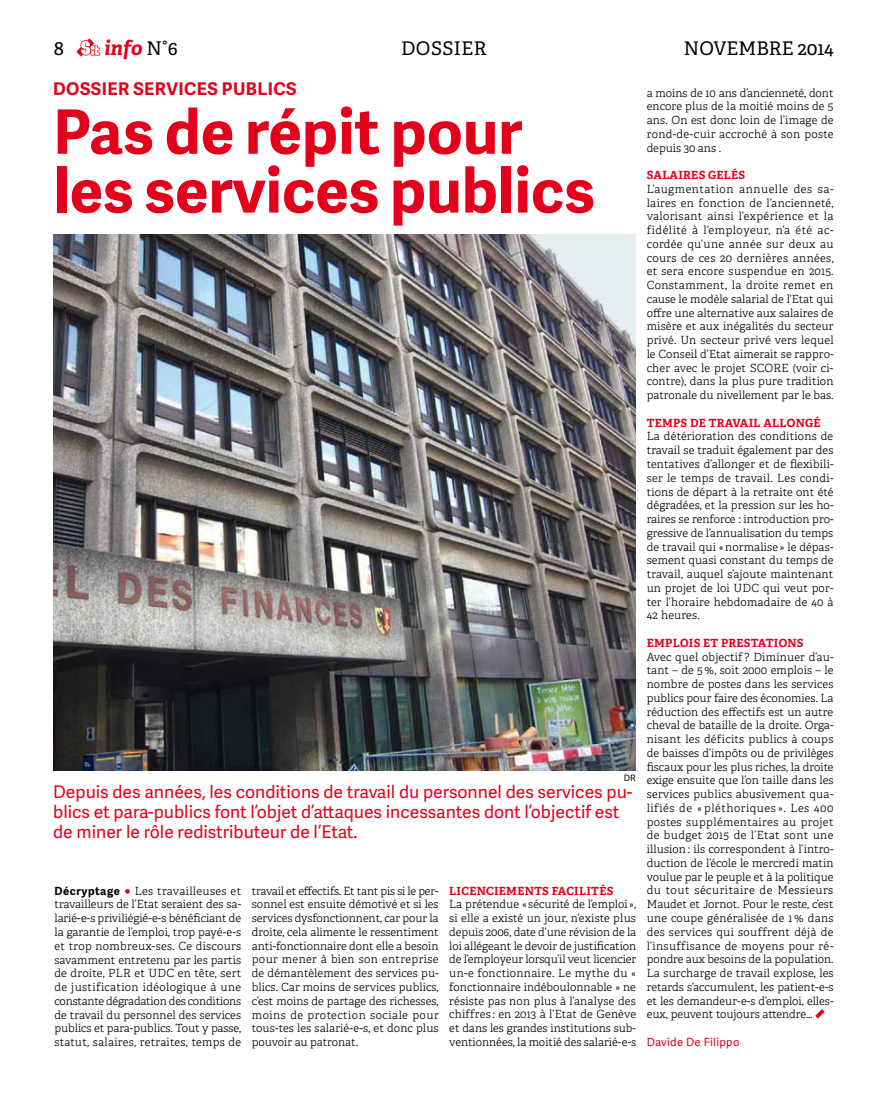
<style>
.page{position:relative;width:869px;height:1117px;background:#fff}
.page>*{position:absolute;margin:0;border:0;box-sizing:border-box;transform-origin:0 0}
.t1{font:700 61.25px/58.8px "Adelle Sans";color:#e2001a}
.t2{font:italic 700 20px "Adelle";color:#e2001a}
.t3{font:20px "Adelle";color:#000}
.t4{font:18.75px "Adelle";color:#000}
.t5{font:17.5px/20px "Adelle Sans";color:#e2001a}
.t6{font:700 17.5px "Adelle Sans";letter-spacing:.025em;color:#e2001a}
.t7{font:300 11.25px/13.8px "Adelle";color:#000;text-align:justify}
.t8{font:700 11.25px "Adelle";letter-spacing:.025em;color:#e2001a}
.t9{font:11.25px "Adelle Sans";letter-spacing:.025em;color:#e2001a}
.t10{font:8.75px "Adelle Sans";color:#000}
.s1{font-weight:400;font-style:normal;font-size:18.75px;color:#000}
.s2{font-family:"Adelle Sans";font-weight:700}
.s3{font-family:"Adelle Sans";font-weight:700;color:#e2001a}
</style>
<div class="page">
<svg style="left:815px;top:1009px;width:9px;height:9px"></svg>
<img style="left:53px;top:234px;width:582px;height:536px">
<svg style="left:76px;top:38px;width:24px;height:19px"></svg>
<h2 class="t3" style="left:54px;top:36px;width:12px">8</h2>
<h2 class="t2" style="left:104px;top:36px;width:75px">info <span class="s1">N°6</span></h2>
<h3 class="t4" style="left:401px;top:37px;width:87px">DOSSIER</h3>
<h3 class="t6" style="left:53px;top:76px;width:243px">Dossier services publics</h3>
<h1 class="t1" style="left:53px;top:100px;width:543px">Pas de répit pour les services publics</h1>
<p class="t10" style="left:623px;top:771px;width:14px">DR</p>
<h3 class="t5" style="left:53px;top:780px;width:580px">Depuis des années, les conditions de travail du personnel des services pu&shy;blics et para-publics font l’objet d’attaques incessantes dont l’objectif est de miner le rôle redistributeur de l’Etat.</h3>
<p class="t7" style="left:54px;top:883px;width:188px"><span class="s2">Décryptage</span> <span class="s3">○</span> Les travailleuses et travailleurs de l’Etat seraient des sa&shy;larié-e-s priviliégié-e-s bénéficiant de la garantie de l’emploi, trop payé-e-s et trop nombreux-ses. Ce discours savamment entretenu par les partis de droite, PLR et UDC en tête, sert de justification idéologique à une constante dégradation des conditions de travail du personnel des services publics et para-publics. Tout y passe, statut, salaires, retraites, temps de</p>
<p class="t7" style="left:252px;top:883px;width:188px">travail et effectifs. Et tant pis si le per&shy;sonnel est ensuite démotivé et si les services dysfonctionnent, car pour la droite, cela alimente le ressentiment anti-fonctionnaire dont elle a besoin pour mener à bien son entreprise de démantèlement des services pu&shy;blics. Car moins de services publics, c’est moins de partage des richesses, moins de protection sociale pour tous-tes les salarié-e-s, et donc plus pouvoir au patronat.</p>
<p class="t8" style="left:449px;top:883px;width:165px">LICENCIEMENTS FACILITÉS</p>
<p class="t7" style="left:449px;top:897px;width:188px">La prétendue « sécurité de l’emploi », si elle a existé un jour, n’existe plus depuis 2006, date d’une révision de la loi allégeant le devoir de justification de l’employeur lorsqu’il veut licencier un-e fonctionnaire. Le mythe du « fonctionnaire indéboulonnable » ne résiste pas non plus à l’analyse des chiffres : en 2013 à l’Etat de Genève et dans les grandes institutions sub&shy;ventionnées, la moitié des salarié-e-s</p>
<h3 class="t4" style="left:683px;top:37px;width:151px">NOVEMBRE 2014</h3>
<p class="t7" style="left:646px;top:86px;width:188px">a moins de 10 ans d’ancienneté, dont encore plus de la moitié moins de 5 ans. On est donc loin de l’image de rond-de-cuir accroché à son poste depuis 30 ans .</p>
<p class="t8" style="left:646px;top:168px;width:100px">SALAIRES GELÉS</p>
<p class="t7" style="left:646px;top:182px;width:188px">L’augmentation annuelle des sa&shy;laires en fonction de l’ancienneté, valorisant ainsi l’expérience et la fidélité à l’employeur, n’a été ac&shy;cordée qu’une année sur deux au cours de ces 20 dernières années, et sera encore suspendue en 2015.<br>Constamment, la droite remet en cause le modèle salarial de l’Etat qui offre une alternative aux salaires de misère et aux inégalités du secteur privé. Un secteur privé vers lequel le Conseil d’Etat aimerait se rappro&shy;cher avec le projet SCORE (voir ci&shy;contre), dans la plus pure tradition patronale du nivellement par le bas.</p>
<p class="t8" style="left:646px;top:415px;width:175px">TEMPS DE TRAVAIL ALLONGÉ</p>
<p class="t7" style="left:646px;top:429px;width:188px">La détérioration des conditions de travail se traduit également par des tentatives d’allonger et de flexibili&shy;ser le temps de travail. Les condi&shy;tions de départ à la retraite ont été dégradées, et la pression sur les ho&shy;raires se renforce : introduction pro&shy;gressive de l’annualisation du temps de travail qui «normalise » le dépas&shy;sement quasi constant du temps de travail, auquel s’ajoute maintenant un projet de loi UDC qui veut por&shy;ter l’horaire hebdomadaire de 40 à 42 heures.</p>
<p class="t8" style="left:646px;top:635px;width:158px">EMPLOIS ET PRESTATIONS</p>
<p class="t7" style="left:646px;top:649px;width:188px">Avec quel objectif ? Diminuer d’au&shy;tant – de 5 %, soit 2000 emplois – le nombre de postes dans les services publics pour faire des économies. La réduction des effectifs est un autre cheval de bataille de la droite. Orga&shy;nisant les déficits publics à coups de baisses d’impôts ou de privilèges fiscaux pour les plus riches, la droite exige ensuite que l’on taille dans les services publics abusivement qua&shy;lifiés de « pléthoriques ». Les 400 postes supplémentaires au projet de budget 2015 de l’Etat sont une illusion: ils correspondent à l’intro&shy;duction de l’école le mercredi matin voulue par le peuple et à la politique du tout sécuritaire de Messieurs Maudet et Jornot. Pour le reste, c’est une coupe généralisée de 1 % dans des services qui souffrent déjà de l’insuffisance de moyens pour ré&shy;pondre aux besoins de la population.<br>La surcharge de travail explose, les retards s’accumulent, les patient-e-s et les demandeur-e-s d’emploi, elles&shy;eux, peuvent toujours attendre…</p>
<p class="t9" style="left:646px;top:1033px;width:94px">Davide De Filippo</p>
</div>
